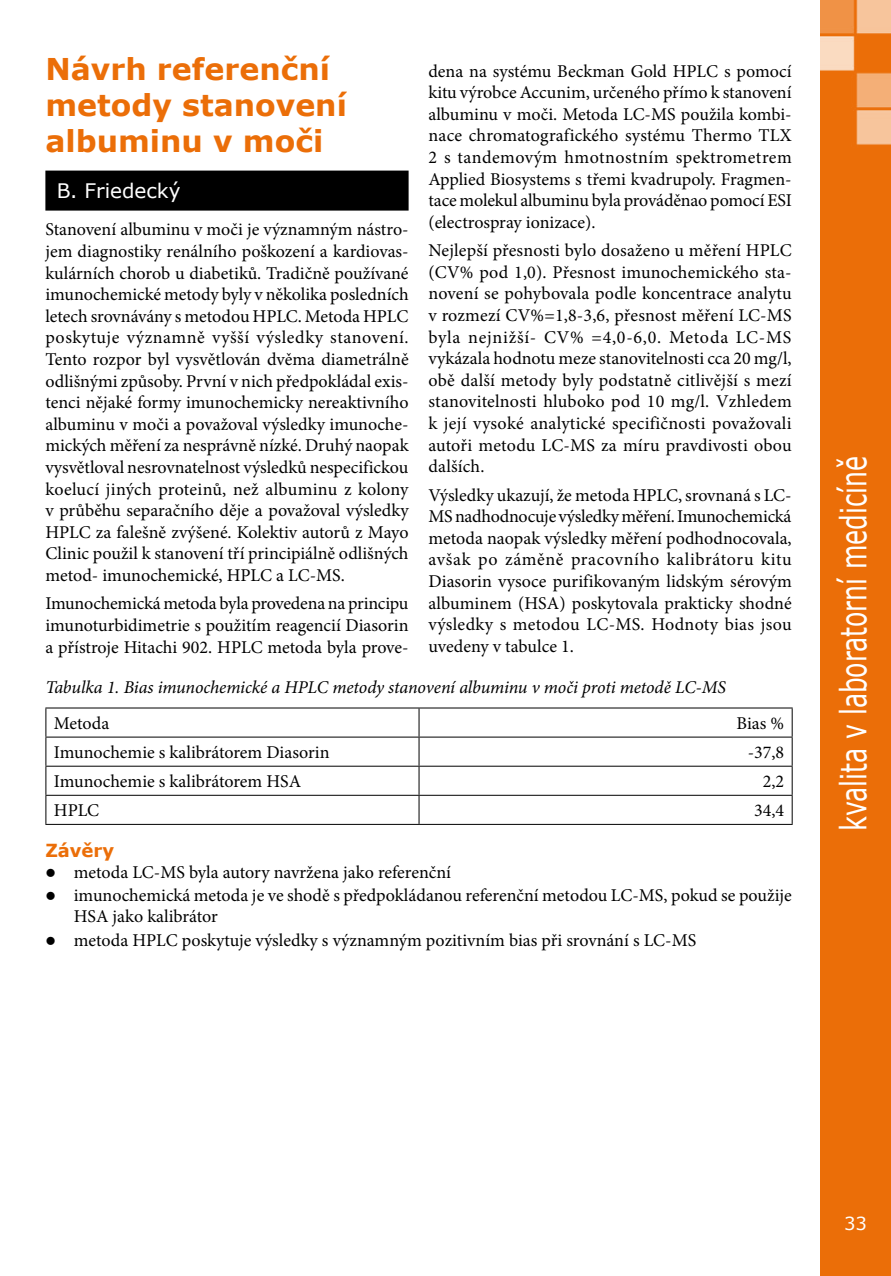
<style>
.page{position:relative;width:891px;height:1276px;background:#fff}
.page>*{position:absolute;margin:0;border:0;box-sizing:border-box;transform-origin:0 0}
.t1{font:36px "Verdana";color:#fff;scale:.7 1}
.n_nadpis{font:700 30px/36px "Verdana";color:#eb6e08}
.n_autor1{font:20px "Verdana";color:#fff}
.n_základní_text{font:18px/21.6px "Minion Pro";color:#000;text-align:justify}
.n_odsazení{font:18px/21px "Minion Pro";color:#000}
.n_základní_text-2{font:italic 18px "Minion Pro";letter-spacing:-.01em;color:#000}
.n_podnadpis2{font:700 18px "Verdana";color:#eb6e08}
.n_základní_text-3{font:18px "Verdana";color:#fff}
</style>
<div class="page">
<div style="left:820px;top:0;width:70px;height:1276px;background:#eb6e08"></div>
<div style="left:45px;top:171px;width:363px;height:40px;background:#000"></div>
<hr style="left:45px;top:707px;width:374px;height:1px;background:#000">
<hr style="left:419px;top:707px;width:373px;height:1px;background:#000">
<hr style="left:45px;top:736px;width:374px;height:1px;background:#000">
<hr style="left:419px;top:736px;width:373px;height:1px;background:#000">
<hr style="left:45px;top:765px;width:374px;height:1px;background:#000">
<hr style="left:419px;top:765px;width:373px;height:1px;background:#000">
<hr style="left:45px;top:795px;width:374px;height:1px;background:#000">
<svg style="left:45px;top:708px;width:1px;height:116px"></svg>
<hr style="left:419px;top:795px;width:373px;height:1px;background:#000">
<svg style="left:418px;top:708px;width:1px;height:116px"></svg>
<svg style="left:791px;top:708px;width:1px;height:116px"></svg>
<hr style="left:45px;top:824px;width:374px;height:1px;background:#000">
<hr style="left:419px;top:824px;width:373px;height:1px;background:#000">
<p class="n_nadpis" style="left:45px;top:50px;width:303px">Návrh referenční metody stanovení albuminu v moči</p>
<p class="n_autor1" style="left:57px;top:178px;width:125px">B. Friedecký</p>
<p class="n_základní_text" style="left:45px;top:219px;width:364px">Stanovení albuminu v moči je významným nástro&shy;jem diagnostiky renálního poškození a kardiovas&shy;kulárních chorob u diabetiků. Tradičně používané imunochemické metody byly v několika posledních letech srovnávány s metodou HPLC. Metoda HPLC poskytuje významně vyšší výsledky stanovení.<br>Tento rozpor byl vysvětlován dvěma diametrálně odlišnými způsoby. První v nich předpokládal exis&shy;tenci nějaké formy imunochemicky nereaktivního albuminu v moči a považoval výsledky imunoche&shy;mických měření za nesprávně nízké. Druhý naopak vysvětloval nesrovnatelnost výsledků nespecifickou koelucí jiných proteinů, než albuminu z kolony v průběhu separačního děje a považoval výsledky HPLC za falešně zvýšené. Kolektiv autorů z Mayo Clinic použil k stanovení tří principiálně odlišných metod- imunochemické, HPLC a LC-MS.</p>
<p class="n_základní_text" style="left:45px;top:593px;width:364px">Imunochemická metoda byla provedena na principu imunoturbidimetrie s použitím reagencií Diasorin a přístroje Hitachi 902. HPLC metoda byla prove-</p>
<p class="n_základní_text" style="left:428px;top:60px;width:365px">dena na systému Beckman Gold HPLC s pomocí kitu výrobce Accunim, určeného přímo k stanovení albuminu v moči. Metoda LC-MS použila kombi&shy;nace chromatografického systému Thermo TLX 2 s tandemovým hmotnostním spektrometrem Applied Biosystems s třemi kvadrupoly. Fragmen&shy;tace molekul albuminu byla prováděnao pomocí ESI (electrospray ionizace).</p>
<p class="n_základní_text" style="left:428px;top:240px;width:364px">Nejlepší přesnosti bylo dosaženo u měření HPLC (CV% pod 1,0). Přesnost imunochemického sta&shy;novení se pohybovala podle koncentrace analytu v rozmezí CV%=1,8-3,6, přesnost měření LC-MS byla nejnižší- CV% =4,0-6,0. Metoda LC-MS vykázala hodnotu meze stanovitelnosti cca 20 mg/l, obě další metody byly podstatně citlivější s mezí stanovitelnosti hluboko pod 10 mg/l. Vzhledem k její vysoké analytické specifičnosti považovali autoři metodu LC-MS za míru pravdivosti obou dalších.</p>
<p class="n_základní_text" style="left:428px;top:484px;width:365px">Výsledky ukazují, že metoda HPLC, srovnaná s LC-MS nadhodnocuje výsledky měření. Imunochemická metoda naopak výsledky měření podhodnocovala, avšak po záměně pracovního kalibrátoru kitu Diasorin vysoce purifikovaným lidským sérovým albuminem (HSA) poskytovala prakticky shodné výsledky s metodou LC-MS. Hodnoty bias jsou uvedeny v tabulce 1.</p>
<p class="n_základní_text-2" style="left:45px;top:674px;width:681px">Tabulka 1. Bias imunochemické a HPLC metody stanovení albuminu v moči proti metodě LC-MS</p>
<p class="n_základní_text" style="left:54px;top:712px;width:57px">Metoda</p>
<p class="n_základní_text" style="left:736px;top:712px;width:49px">Bias %</p>
<p class="n_základní_text" style="left:54px;top:741px;width:277px">Imunochemie s kalibrátorem Diasorin</p>
<p class="n_základní_text" style="left:747px;top:741px;width:38px">-37,8</p>
<p class="n_základní_text" style="left:54px;top:771px;width:249px">Imunochemie s kalibrátorem HSA</p>
<p class="n_základní_text" style="left:762px;top:771px;width:23px">2,2</p>
<p class="n_základní_text" style="left:54px;top:800px;width:47px">HPLC</p>
<p class="n_základní_text" style="left:753px;top:800px;width:32px">34,4</p>
<p class="n_podnadpis2" style="left:45px;top:838px;width:70px">Závěry</p>
<p class="n_odsazení" style="left:45px;top:861px;width:407px">● metoda LC-MS byla autory navržena jako referenční</p>
<p class="n_odsazení" style="left:74px;top:885px;width:719px;text-indent:-28px">● imunochemická metoda je ve shodě s předpokládanou referenční metodou LC-MS, pokud se použije<br>HSA jako kalibrátor</p>
<p class="n_odsazení" style="left:45px;top:930px;width:652px">● metoda HPLC poskytuje výsledky s významným pozitivním bias při srovnání s LC-MS</p>
<p class="t1" style="left:830px;top:831px;width:538px;rotate:-90deg">kvalita v laboratorní medicíně</p>
<p class="n_základní_text-3" style="left:843px;top:1211px;width:24px">33</p>
</div>
